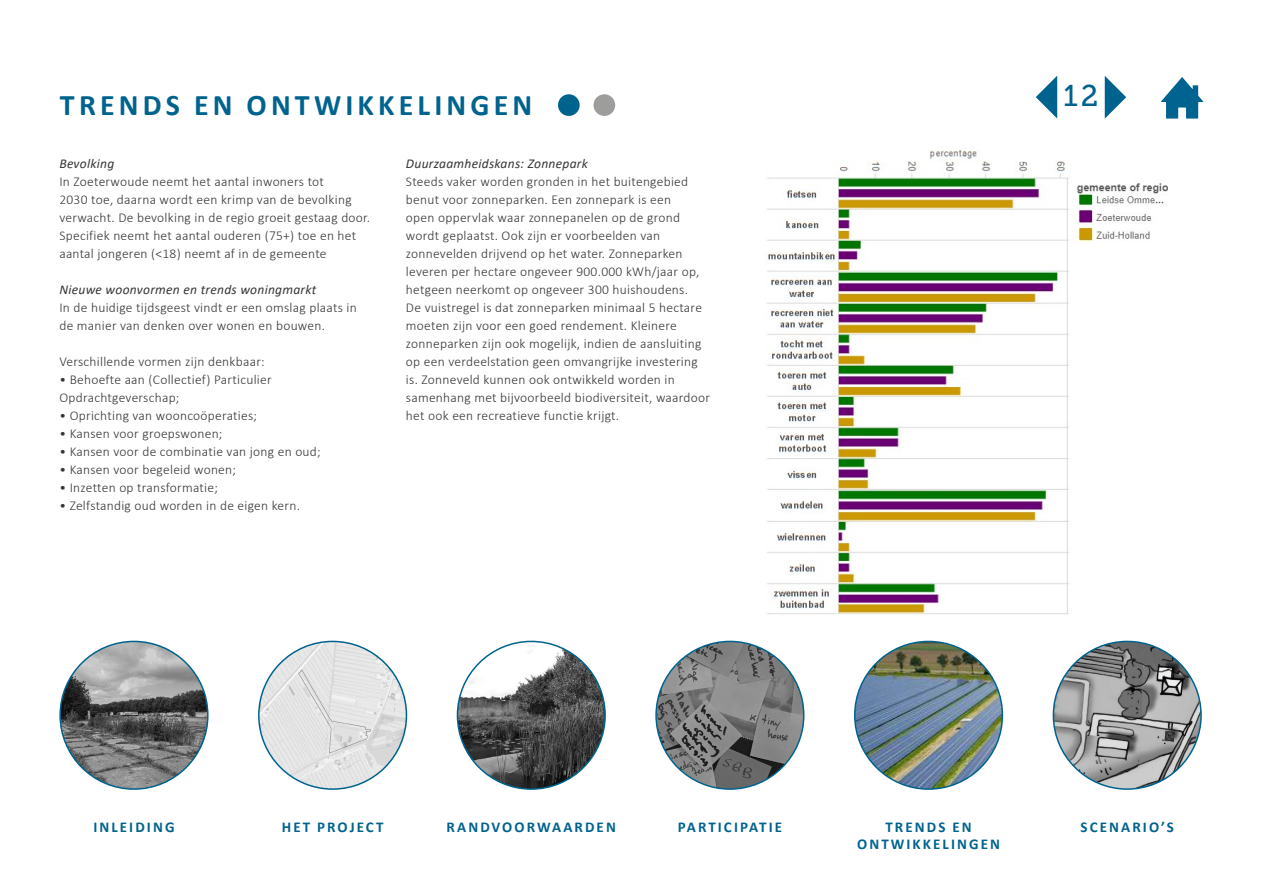
<style>
.page{position:relative;width:1263px;height:893px;background:#fff}
.page>*{position:absolute;margin:0;border:0;box-sizing:border-box;transform-origin:0 0}
.t1{font:700 30px "Calibri";letter-spacing:.14em;color:#00638e}
.t2{font:30px "Museo Slab 500";color:#00638e}
.t3{font:700 15px/16.5px "Calibri";letter-spacing:.14em;color:#00638e;text-align:center}
.t4{font:300 13.5px/18px "Calibri";letter-spacing:.02em;color:#373636}
.t5{font:italic 13.5px "Calibri";letter-spacing:.02em;color:#373636}
</style>
<div class="page">
<img style="left:767px;top:150px;width:401px;height:465px">
<img style="left:60px;top:641px;width:148px;height:148px;border-radius:74px">
<img style="left:259px;top:641px;width:147px;height:148px;border-radius:74px">
<img style="left:457px;top:641px;width:148px;height:148px;border-radius:74px">
<img style="left:656px;top:641px;width:148px;height:148px;border-radius:74px">
<img style="left:855px;top:641px;width:147px;height:148px;border-radius:74px">
<img style="left:1053px;top:641px;width:148px;height:148px;border-radius:74px">
<svg style="left:1161px;top:77px;width:42px;height:42px"></svg>
<svg style="left:1105px;top:76px;width:21px;height:43px"></svg>
<svg style="left:1036px;top:76px;width:21px;height:43px"></svg>
<div style="left:558px;top:94px;width:22px;height:22px;background:#00638e;border-radius:50%"></div>
<div style="left:593px;top:94px;width:22px;height:22px;background:#9d9d9c;border-radius:50%"></div>
<h1 class="t1" style="left:60px;top:83px;width:474px">TRENDS EN ONTWIKKELINGEN</h1>
<p class="t5" style="left:59px;top:154px;width:56px">Bevolking</p>
<p class="t4" style="left:59px;top:173px;width:312px">In Zoeterwoude neemt het aantal inwoners tot<br>2030 toe, daarna wordt een krimp van de bevolking verwacht. De bevolking in de regio groeit gestaag door.<br>Specifiek neemt het aantal ouderen (75+) toe en het aantal jongeren (&lt;18) neemt af in de gemeente</p>
<p class="t5" style="left:59px;top:280px;width:258px">Nieuwe woonvormen en trends woningmarkt</p>
<p class="t4" style="left:59px;top:299px;width:299px">In de huidige tijdsgeest vindt er een omslag plaats in de manier van denken over wonen en bouwen.</p>
<p class="t4" style="left:59px;top:353px;width:207px">Verschillende vormen zijn denkbaar:</p>
<p class="t4" style="left:59px;top:371px;width:214px">• Behoefte aan (Collectief) Particulier<br>Opdrachtgeverschap;</p>
<p class="t4" style="left:59px;top:407px;width:199px">• Oprichting van wooncoöperaties;</p>
<p class="t4" style="left:59px;top:425px;width:165px">• Kansen voor groepswonen;</p>
<p class="t4" style="left:59px;top:443px;width:263px">• Kansen voor de combinatie van jong en oud;</p>
<p class="t4" style="left:59px;top:460px;width:178px">• Kansen voor begeleid wonen;</p>
<p class="t4" style="left:59px;top:478px;width:160px">• Inzetten op transformatie;</p>
<p class="t4" style="left:59px;top:496px;width:242px">• Zelfstandig oud worden in de eigen kern.</p>
<p class="t5" style="left:406px;top:154px;width:183px">Duurzaamheidskans: Zonnepark</p>
<p class="t4" style="left:406px;top:172px;width:306px">Steeds vaker worden gronden in het buitengebied benut voor zonneparken. Een zonnepark is een<br>open oppervlak waar zonnepanelen op de grond wordt geplaatst. Ook zijn er voorbeelden van zonnevelden drijvend op het water. Zonneparken leveren per hectare ongeveer 900.000 kWh/jaar op, hetgeen neerkomt op ongeveer 300 huishoudens.<br>De vuistregel is dat zonneparken minimaal 5 hectare moeten zijn voor een goed rendement. Kleinere zonneparken zijn ook mogelijk, indien de aansluiting op een verdeelstation geen omvangrijke investering is. Zonneveld kunnen ook ontwikkeld worden in samenhang met bijvoorbeeld biodiversiteit, waardoor het ook een recreatieve functie krijgt.</p>
<h1 class="t2" style="left:1063px;top:79px;width:36px">12</h1>
<p class="t3" style="left:93px;top:819px;width:83px">INLEIDING</p>
<p class="t3" style="left:282px;top:819px;width:103px">HET PROJECT</p>
<p class="t3" style="left:447px;top:819px;width:171px">RANDVOORWAARDEN</p>
<p class="t3" style="left:678px;top:819px;width:106px">PARTICIPATIE</p>
<p class="t3" style="left:857px;top:819px;width:144px">TRENDS EN<br>ONTWIKKELINGEN</p>
<p class="t3" style="left:1081px;top:819px;width:95px">SCENARIO’S</p>
</div>
